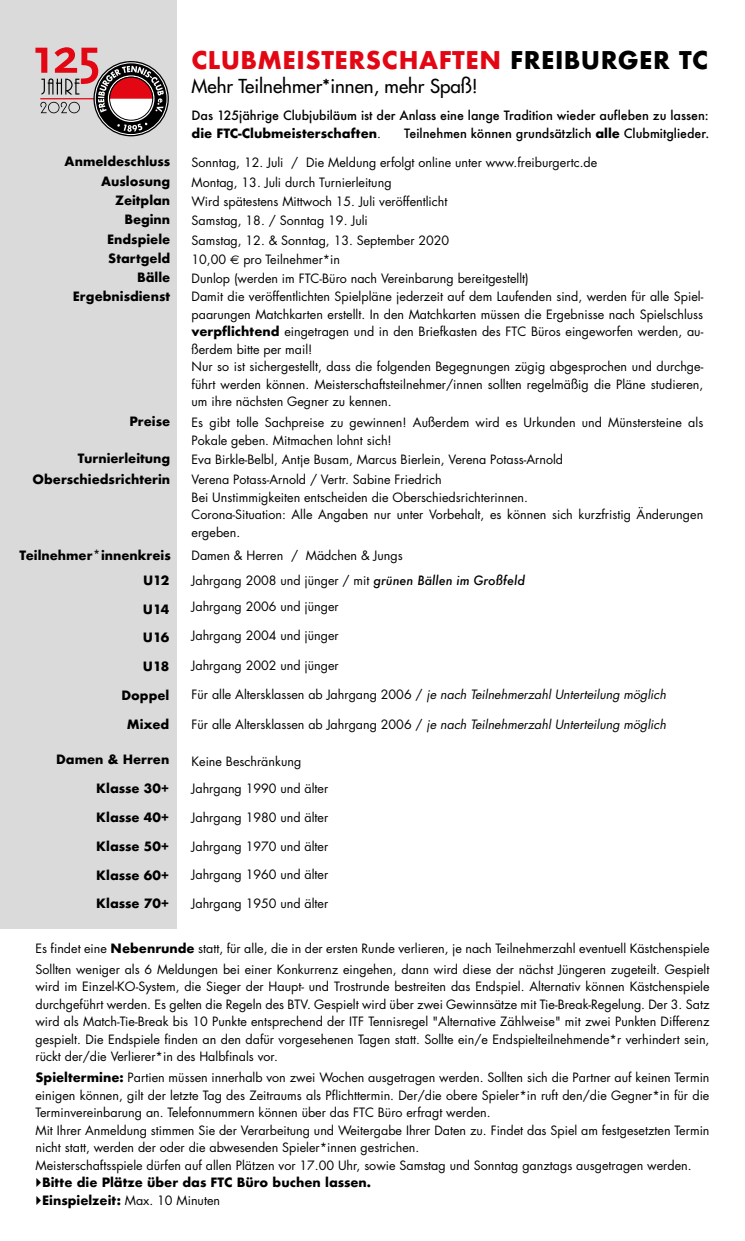
<style>
.page{position:relative;width:745px;height:1241px;background:#fff}
.page>*{position:absolute;margin:0;border:0;box-sizing:border-box;transform-origin:0 0}
.t1{font:700 23.75px "Futura";letter-spacing:.02em;color:#e30613}
.t2{font:18.75px "Futura";color:#000}
.t3{font:12.5px/17.5px "Futura";color:#000}
.t4{font:700 12.5px/19.2px "Futura";color:#000;text-align:right}
.t5{font:500 12.5px/17.5px "Futura";color:#000}
.t6{font:italic 12.5px "Futura";color:#000}
.s1{color:#000}
.s2{font-weight:700}
.s3{font-weight:400}
.s4{font-family:"Euro Sans"}
.s5{font-weight:500;font-style:italic}
.s6{font-style:normal}
</style>
<div class="page">
<div style="left:0;top:0;width:177px;height:928px;background:#dadada"></div>
<svg style="left:93px;top:61px;width:76px;height:75px"></svg>
<svg style="left:108px;top:75px;width:46px;height:47px"></svg>
<div style="left:109px;top:77px;width:44px;height:43px;border:1px solid #000;border-radius:50%"></div>
<svg style="left:117px;top:122px;width:30px;height:10px"></svg>
<svg style="left:35px;top:47px;width:129px;height:66px"></svg>
<p class="t4" style="left:64px;top:152px;width:107px">Anmeldeschluss<br>Auslosung<br>Zeitplan<br>Beginn<br>Endspiele<br>Startgeld<br>Bälle<br>Ergebnisdienst</p>
<p class="t4" style="left:129px;top:411px;width:42px">Preise</p>
<p class="t4" style="left:33px;top:447px;width:139px;line-height:21px">Turnierleitung<br>Oberschiedsrichterin</p>
<h1 class="t1" style="left:191px;top:43px;width:517px">CLUBMEISTERSCHAFTEN <span class="s1">FREIBURGER TC</span></h1>
<h2 class="t2" style="left:191px;top:74px;width:287px">Mehr Teilnehmer*innen, mehr Spaß!</h2>
<p class="t5" style="left:191px;top:107px;width:518px">Das 125jährige Clubjubiläum ist der Anlass eine lange Tradition wieder aufleben zu lassen: <span class="s2">die FTC-Clubmeisterschaften</span><span class="s3">.</span></p>
<p class="t5" style="left:404px;top:124px;width:306px">Teilnehmen können grundsätzlich <span class="s2">alle</span> Clubmitglieder.</p>
<p class="t3" style="left:191px;top:153px;width:407px;line-height:19.2px">Sonntag, 12. Juli / Die Meldung erfolgt online unter www.freiburgertc.de Montag, 13. Juli durch Turnierleitung<br>Wird spätestens Mittwoch 15. Juli veröffentlicht<br>Samstag, 18. / Sonntag 19. Juli<br>Samstag, 12. &amp; Sonntag, 13. September 2020<br>10,00 <span class="s4">€</span> pro Teilnehmer*in<br>Dunlop (werden im FTC-Büro nach Vereinbarung bereitgestellt)</p>
<p class="t3" style="left:191px;top:288px;width:513px">Damit die veröffentlichten Spielpläne jederzeit auf dem Laufenden sind, werden für alle Spiel&shy;paarungen Matchkarten erstellt. In den Matchkarten müssen die Ergebnisse nach Spielschluss <span class="s2">verpflichtend</span> eingetragen und in den Briefkasten des FTC Büros eingeworfen werden, au&shy;ßerdem bitte per mail!<br>Nur so ist sichergestellt, dass die folgenden Begegnungen zügig abgesprochen und durchge&shy;führt werden können. Meisterschaftsteilnehmer/innen sollten regelmäßig die Pläne studieren, um ihre nächsten Gegner zu kennen.</p>
<p class="t3" style="left:191px;top:414px;width:513px">Es gibt tolle Sachpreise zu gewinnen! Außerdem wird es Urkunden und Münstersteine als<br>Pokale geben. Mitmachen lohnt sich!</p>
<p class="t3" style="left:191px;top:449px;width:373px;line-height:20px">Eva Birkle-Belbl, Antje Busam, Marcus Bierlein, Verena Potass-Arnold<br>Verena Potass-Arnold / Vertr. Sabine Friedrich</p>
<p class="t3" style="left:191px;top:488px;width:513px">Bei Unstimmigkeiten entscheiden die Oberschiedsrichterinnen.<br>Corona-Situation: Alle Angaben nur unter Vorbehalt, es können sich kurzfristig Änderungen ergeben.</p>
<p class="t4" style="left:20px;top:545px;width:153px">Teilnehmer*innenkreis</p>
<p class="t3" style="left:191px;top:546px;width:212px">Damen &amp; Herren / Mädchen &amp; Jungs</p>
<p class="t3" style="left:191px;top:567px;width:335px;line-height:26px">Jahrgang 2008 und jünger / mit <span class="s5">grünen Bällen im Großfeld<br></span>Jahrgang 2006 und jünger</p>
<p class="t3" style="left:191px;top:627px;width:149px">Jahrgang 2004 und jünger</p>
<p class="t3" style="left:191px;top:656px;width:149px">Jahrgang 2002 und jünger</p>
<p class="t6" style="left:191px;top:686px;width:476px"><span class="s6">Für alle Altersklassen ab Jahrgang 2006 /</span> je nach Teilnehmerzahl Unterteilung möglich</p>
<p class="t6" style="left:191px;top:716px;width:476px"><span class="s6">Für alle Altersklassen ab Jahrgang 2006 /</span> je nach Teilnehmerzahl Unterteilung möglich</p>
<p class="t3" style="left:191px;top:752px;width:111px">Keine Beschränkung</p>
<p class="t3" style="left:191px;top:780px;width:138px">Jahrgang 1990 und älter</p>
<p class="t3" style="left:191px;top:808px;width:138px">Jahrgang 1980 und älter</p>
<p class="t3" style="left:191px;top:837px;width:138px">Jahrgang 1970 und älter</p>
<p class="t3" style="left:191px;top:865px;width:138px">Jahrgang 1960 und älter</p>
<p class="t3" style="left:191px;top:894px;width:138px">Jahrgang 1950 und älter</p>
<p class="t3" style="left:35px;top:937px;width:675px;line-height:21px">Es findet eine <span class="s2">Nebenrunde</span> statt, für alle, die in der ersten Runde verlieren, je nach Teilnehmerzahl eventuell Kästchenspiele<br>Sollten weniger als 6 Meldungen bei einer Konkurrenz eingehen, dann wird diese der nächst Jüngeren zugeteilt. Gespielt</p>
<p class="t3" style="left:35px;top:977px;width:675px;text-align:justify">wird im Einzel-KO-System, die Sieger der Haupt- und Trostrunde bestreiten das Endspiel. Alternativ können Kästchenspiele durchgeführt werden. Es gelten die Regeln des BTV. Gespielt wird über zwei Gewinnsätze mit Tie-Break-Regelung. Der 3. Satz wird als Match-Tie-Break bis 10 Punkte entsprechend der ITF Tennisregel "Alternative Zählweise" mit zwei Punkten Differenz gespielt. Die Endspiele finden an den dafür vorgesehenen Tagen statt. Sollte ein/e Endspielteilnehmende*r verhindert sein, rückt der/die Verlierer*in des Halbfinals vor.</p>
<p class="t3" style="left:35px;top:1068px;width:675px"><span class="s2">Spieltermine:</span> Partien müssen innerhalb von zwei Wochen ausgetragen werden. Sollten sich die Partner auf keinen Termin einigen können, gilt der letzte Tag des Zeitraums als Pflichttermin. Der/die obere Spieler*in ruft den/die Gegner*in für die Terminvereinbarung an. Telefonnummern können über das FTC Büro erfragt werden.<br>Mit Ihrer Anmeldung stimmen Sie der Verarbeitung und Weitergabe Ihrer Daten zu. Findet das Spiel am festgesetzten Termin nicht statt, werden der oder die abwesenden Spieler*innen gestrichen.<br>Meisterschaftsspiele dürfen auf allen Plätzen vor 17.00 Uhr, sowie Samstag und Sonntag ganztags ausgetragen werden.</p>
<p class="t4" style="left:42px;top:1173px;width:330px;line-height:17.5px;text-align:left">Bitte die Plätze über das FTC Büro buchen lassen.<br>Einspielzeit: <span class="s3">Max. 10 Minuten</span></p>
<p class="t4" style="left:143px;top:570px;width:28px">U12</p>
<p class="t4" style="left:143px;top:599px;width:28px">U14</p>
<p class="t4" style="left:143px;top:628px;width:28px">U16</p>
<p class="t4" style="left:143px;top:656px;width:28px">U18</p>
<p class="t4" style="left:121px;top:685px;width:50px">Doppel</p>
<p class="t4" style="left:127px;top:714px;width:44px">Mixed</p>
<p class="t4" style="left:56px;top:750px;width:115px">Damen &amp; Herren</p>
<p class="t4" style="left:96px;top:778px;width:75px">Klasse 30+</p>
<p class="t4" style="left:96px;top:807px;width:75px">Klasse 40+</p>
<p class="t4" style="left:96px;top:836px;width:75px">Klasse 50+</p>
<p class="t4" style="left:96px;top:865px;width:75px">Klasse 60+</p>
<p class="t4" style="left:96px;top:893px;width:75px">Klasse 70+</p>
</div>
